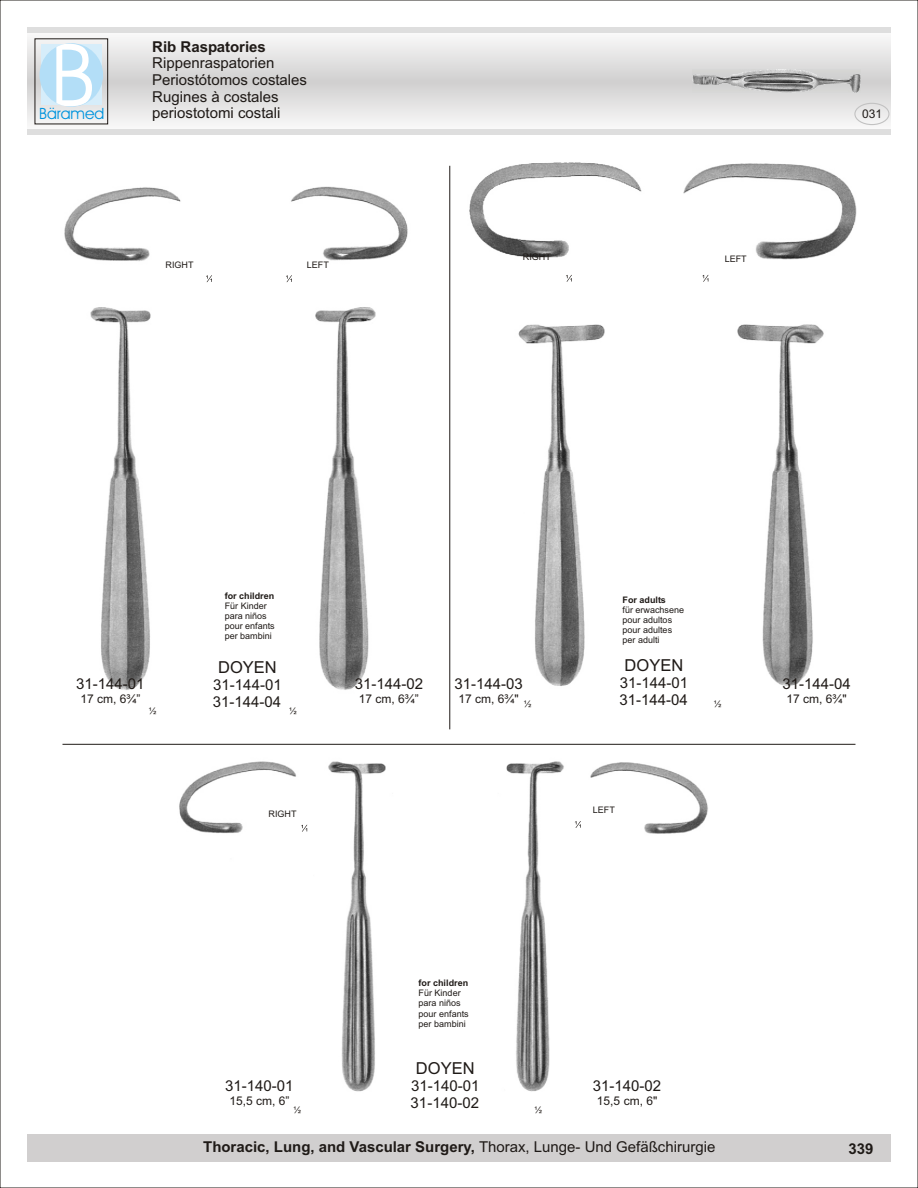
<style>
.page{position:relative;width:918px;height:1188px;background:#fff}
.page>*{position:absolute;margin:0;border:0;box-sizing:border-box;transform-origin:0 0}
.t1{font:88.05px "Avant Garde Bk BT";color:#fff}
.t2{font:16.5px "Arial";color:#1f1a17}
.t3{font:15.6px "Avant Garde Bk BT";color:#0094de}
.t4{font:15px/16.6px "Arial";color:#1f1a17}
.t5{font:700 15px "Arial";color:#1f1a17}
.t6{font:12px "Arial";color:#1f1a17}
.t7{font:9px/10.1px "Arial";color:#1f1a17}
.t8{font:700 9px "Arial";color:#1f1a17}
.s1{font-weight:400}
</style>
<div class="page">
<img style="left:62px;top:162px;width:795px;height:930px">
<div style="left:27px;top:1135px;width:864px;height:27px;background:#d1cfcf"></div>
<svg style="left:27px;top:32px;width:864px;height:94px"></svg>
<div style="left:27px;top:27px;width:864px;height:5px;background:#dedede"></div>
<div style="left:27px;top:129px;width:864px;height:6px;background:#dedede"></div>
<div style="left:854px;top:103px;width:36px;height:22px;border:1px solid #c2c2c2;border-radius:50%"></div>
<img style="left:693px;top:69px;width:167px;height:23px">
<hr style="left:449px;top:166px;width:1px;height:563px;background:#1f1a17">
<hr style="left:63px;top:744px;width:792px;height:1px;background:#1f1a17">
<svg style="left:301px;top:825px;width:6px;height:7px"></svg>
<svg style="left:575px;top:821px;width:6px;height:7px"></svg>
<svg style="left:703px;top:275px;width:6px;height:7px"></svg>
<svg style="left:566px;top:275px;width:6px;height:7px"></svg>
<svg style="left:286px;top:275px;width:6px;height:7px"></svg>
<svg style="left:206px;top:275px;width:6px;height:7px"></svg>
<div style="left:41px;top:45px;width:61px;height:60px;background:#d6edfa"></div>
<div style="left:40px;top:43px;width:63px;height:64px;background:#b3def7;border-radius:50%"></div>
<h1 class="t1" style="left:51px;top:39px;width:46px">B</h1>
<p class="t3" style="left:39px;top:108px;width:67px">Bäramed</p>
<p class="t5" style="left:152px;top:41px;width:115px">Rib Raspatories</p>
<p class="t4" style="left:152px;top:56px;width:156px">Rippenraspatorien<br>Periostótomos costales<br>Rugines à costales periostotomi costali</p>
<p class="t7" style="left:166px;top:261px;width:30px">RIGHT</p>
<p class="t7" style="left:307px;top:261px;width:24px">LEFT</p>
<p class="t7" style="left:523px;top:252px;width:30px">RIGHT</p>
<p class="t7" style="left:725px;top:255px;width:24px">LEFT</p>
<p class="t6" style="left:862px;top:109px;width:22px">031</p>
<p class="t4" style="left:76px;top:677px;width:70px">31-144-01</p>
<p class="t6" style="left:80px;top:695px;width:62px">17 cm, 6¾”</p>
<p class="t7" style="left:149px;top:707px;width:9px">½</p>
<p class="t8" style="left:225px;top:592px;width:51px">for children</p>
<p class="t7" style="left:225px;top:601px;width:52px">Für Kinder para niños pour enfants per bambini</p>
<p class="t2" style="left:218px;top:661px;width:60px">DOYEN</p>
<p class="t4" style="left:213px;top:678px;width:70px">31-144-01<br>31-144-04</p>
<p class="t7" style="left:289px;top:707px;width:9px">½</p>
<p class="t7" style="left:269px;top:810px;width:30px">RIGHT</p>
<p class="t4" style="left:355px;top:677px;width:70px">31-144-02</p>
<p class="t6" style="left:359px;top:695px;width:62px">17 cm, 6¾”</p>
<p class="t4" style="left:454px;top:677px;width:70px">31-144-03</p>
<p class="t6" style="left:458px;top:695px;width:62px">17 cm, 6¾"</p>
<p class="t7" style="left:524px;top:700px;width:9px">½</p>
<p class="t8" style="left:623px;top:596px;width:45px">For adults</p>
<p class="t7" style="left:623px;top:605px;width:63px">für erwachsene pour adultos pour adultes per adulti</p>
<p class="t2" style="left:625px;top:659px;width:60px">DOYEN</p>
<p class="t4" style="left:619px;top:676px;width:70px">31-144-01<br>31-144-04</p>
<p class="t7" style="left:714px;top:700px;width:9px">½</p>
<p class="t7" style="left:593px;top:806px;width:24px">LEFT</p>
<p class="t4" style="left:783px;top:677px;width:70px">31-144-04</p>
<p class="t6" style="left:787px;top:695px;width:62px">17 cm, 6¾"</p>
<p class="t4" style="left:225px;top:1079px;width:70px">31-140-01</p>
<p class="t6" style="left:229px;top:1096px;width:62px">15,5 cm, 6”</p>
<p class="t7" style="left:294px;top:1106px;width:9px">½</p>
<p class="t8" style="left:419px;top:980px;width:51px">for children</p>
<p class="t7" style="left:419px;top:989px;width:52px">Für Kinder para niños pour enfants per bambini</p>
<p class="t2" style="left:416px;top:1062px;width:60px">DOYEN</p>
<p class="t4" style="left:411px;top:1079px;width:70px">31-140-01<br>31-140-02</p>
<p class="t7" style="left:535px;top:1106px;width:9px">½</p>
<p class="t4" style="left:593px;top:1079px;width:70px">31-140-02</p>
<p class="t6" style="left:597px;top:1096px;width:62px">15,5 cm, 6"</p>
<p class="t5" style="left:203px;top:1141px;width:514px">Thoracic, Lung, and Vascular Surgery, <span class="s1">Thorax, Lunge- Und Gefäßchirurgie</span></p>
<p class="t5" style="left:849px;top:1143px;width:26px">339</p>
</div>
